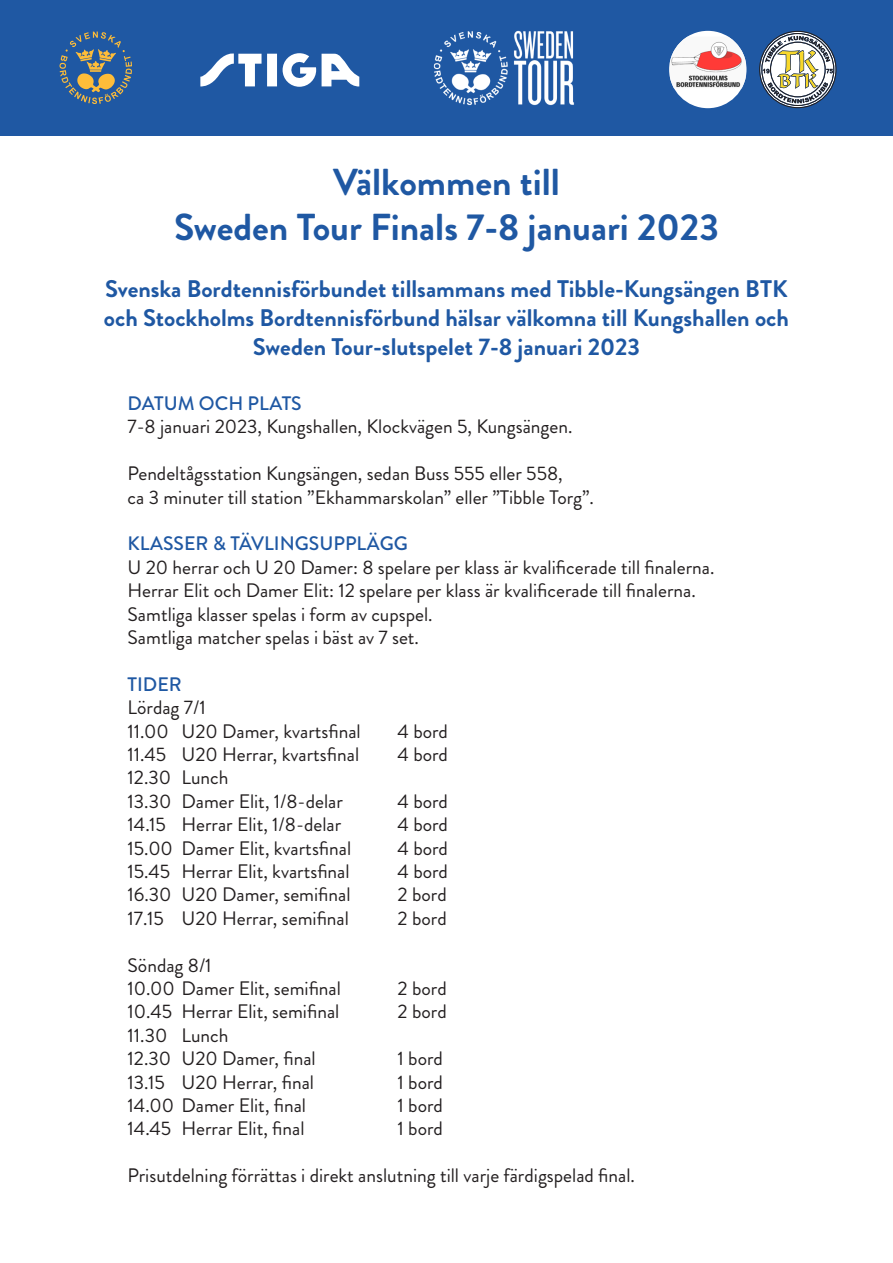
<style>
.page{position:relative;width:893px;height:1263px;background:#fff}
.page>*{position:absolute;margin:0;border:0;box-sizing:border-box;transform-origin:0 0}
.t1{font:700 37.5px "Brandon Grotesque";color:#1f58a3}
.t2{font:700 24px/28.8px "Brandon Grotesque";color:#1f58a3;text-align:center}
.t3{font:19.5px "Brandon Grotesque";color:#231f20}
.t4{font:500 19.5px "Brandon Grotesque";color:#1f58a3}
</style>
<div class="page">
<div style="left:0;top:0;width:893px;height:135px;background:#1f58a3"></div>
<svg style="left:60px;top:32px;width:72px;height:72px"></svg>
<img style="left:433px;top:30px;width:141px;height:76px">
<svg style="left:759px;top:31px;width:77px;height:77px"></svg>
<div style="left:669px;top:31px;width:77px;height:77px;background:#fff;border-radius:50%"></div>
<img style="left:670px;top:37px;width:76px;height:51px">
<svg style="left:200px;top:53px;width:159px;height:34px"></svg>
<p class="t1" style="left:333px;top:156px;width:228px">Välkommen till</p>
<p class="t1" style="left:174px;top:201px;width:546px">Sweden Tour Finals 7-8 januari 2023</p>
<p class="t2" style="left:104px;top:275px;width:686px">Svenska Bordtennisförbundet tillsammans med Tibble-Kungsängen BTK och Stockholms Bordtennisförbund hälsar välkomna till Kungshallen och<br>Sweden Tour-slutspelet 7-8 januari 2023</p>
<p class="t4" style="left:128px;top:390px;width:176px">DATUM OCH PLATS</p>
<p class="t3" style="left:128px;top:413px;width:446px">7-8 januari 2023, Kungshallen, Klockvägen 5, Kungsängen.</p>
<p class="t3" style="left:128px;top:460px;width:437px">Pendeltågsstation Kungsängen, sedan Buss 555 eller 558,</p>
<p class="t3" style="left:128px;top:483px;width:468px">ca 3 minuter till station ”Ekhammarskolan” eller ”Tibble Torg”.</p>
<p class="t4" style="left:128px;top:530px;width:282px">KLASSER &amp; TÄVLINGSUPPLÄGG</p>
<p class="t3" style="left:128px;top:554px;width:588px">U 20 herrar och U 20 Damer: 8 spelare per klass är kvalificerade till finalerna.</p>
<p class="t3" style="left:128px;top:577px;width:570px">Herrar Elit och Damer Elit: 12 spelare per klass är kvalificerade till finalerna.</p>
<p class="t3" style="left:128px;top:600px;width:307px">Samtliga klasser spelas i form av cupspel.</p>
<p class="t3" style="left:128px;top:624px;width:293px">Samtliga matcher spelas i bäst av 7 set.</p>
<p class="t4" style="left:128px;top:671px;width:56px">TIDER</p>
<p class="t3" style="left:128px;top:694px;width:80px">Lördag 7/1</p>
<p class="t3" style="left:128px;top:717px;width:235px">11.00 U20 Damer, kvartsfinal</p>
<p class="t3" style="left:398px;top:717px;width:52px">4 bord</p>
<p class="t3" style="left:128px;top:741px;width:233px">11.45 U20 Herrar, kvartsfinal</p>
<p class="t3" style="left:398px;top:741px;width:52px">4 bord</p>
<p class="t3" style="left:128px;top:764px;width:102px">12.30 Lunch</p>
<p class="t3" style="left:128px;top:788px;width:217px">13.30 Damer Elit, 1/8-delar</p>
<p class="t3" style="left:398px;top:788px;width:52px">4 bord</p>
<p class="t3" style="left:128px;top:811px;width:215px">14.15 Herrar Elit, 1/8-delar</p>
<p class="t3" style="left:398px;top:811px;width:52px">4 bord</p>
<p class="t3" style="left:128px;top:834px;width:225px">15.00 Damer Elit, kvartsfinal</p>
<p class="t3" style="left:398px;top:834px;width:52px">4 bord</p>
<p class="t3" style="left:128px;top:858px;width:224px">15.45 Herrar Elit, kvartsfinal</p>
<p class="t3" style="left:398px;top:858px;width:52px">4 bord</p>
<p class="t3" style="left:128px;top:881px;width:224px">16.30 U20 Damer, semifinal</p>
<p class="t3" style="left:398px;top:881px;width:51px">2 bord</p>
<p class="t3" style="left:128px;top:905px;width:223px">17.15 U20 Herrar, semifinal</p>
<p class="t3" style="left:398px;top:905px;width:51px">2 bord</p>
<p class="t3" style="left:128px;top:951px;width:86px">Söndag 8/1</p>
<p class="t3" style="left:128px;top:975px;width:215px">10.00 Damer Elit, semifinal</p>
<p class="t3" style="left:398px;top:975px;width:51px">2 bord</p>
<p class="t3" style="left:128px;top:998px;width:213px">10.45 Herrar Elit, semifinal</p>
<p class="t3" style="left:398px;top:998px;width:51px">2 bord</p>
<p class="t3" style="left:128px;top:1022px;width:102px">11.30 Lunch</p>
<p class="t3" style="left:128px;top:1045px;width:190px">12.30 U20 Damer, final</p>
<p class="t3" style="left:398px;top:1045px;width:47px">1 bord</p>
<p class="t3" style="left:128px;top:1068px;width:188px">13.15 U20 Herrar, final</p>
<p class="t3" style="left:398px;top:1068px;width:47px">1 bord</p>
<p class="t3" style="left:128px;top:1092px;width:180px">14.00 Damer Elit, final</p>
<p class="t3" style="left:398px;top:1092px;width:47px">1 bord</p>
<p class="t3" style="left:128px;top:1115px;width:178px">14.45 Herrar Elit, final</p>
<p class="t3" style="left:398px;top:1115px;width:47px">1 bord</p>
<p class="t3" style="left:128px;top:1162px;width:509px">Prisutdelning förrättas i direkt anslutning till varje färdigspelad final.</p>
</div>
